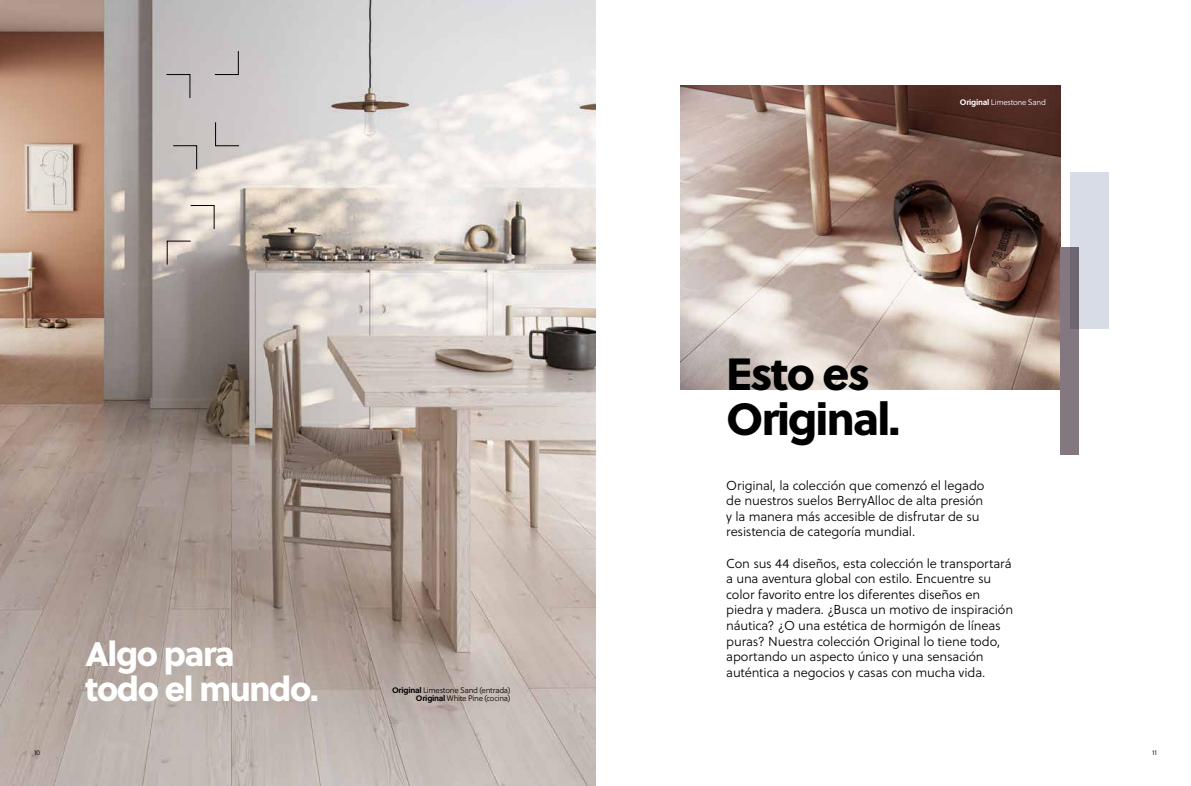
<style>
.page{position:relative;width:1191px;height:786px;background:#fff}
.page>*{position:absolute;margin:0;border:0;box-sizing:border-box;transform-origin:0 0}
.t1{font:45px/45px "Soleil Xb";letter-spacing:-.04em;color:#000}
.t2{font:34px "Soleil Xb";letter-spacing:-.04em;color:#fff}
.t3{font:13px/15.6px "Soleil Lt";letter-spacing:-.01em;color:#000}
.t4{font:8px/8px "Soleil Lt";letter-spacing:-.035em;color:#000;text-align:right}
.t5{font:8px "Soleil Lt";letter-spacing:-.035em;color:#fff}
.s1{font-family:"Soleil";font-weight:700}
</style>
<div class="page">
<img style="left:680px;top:85px;width:380px;height:304px">
<img style="left:0;top:0;width:595px;height:785px">
<svg style="left:166px;top:50px;width:74px;height:215px;background:#cbc4c1"></svg>
<div style="left:1060px;top:247px;width:19px;height:207px;background:#83787f"></div>
<div style="left:1069px;top:172px;width:39px;height:157px;background:#d8dce6"></div>
<h2 class="t2" style="left:85px;top:626px;width:151px">Algo para</h2>
<h2 class="t2" style="left:85px;top:661px;width:235px">todo el mundo.</h2>
<p class="t4" style="left:392px;top:685px;width:120px"><span class="s1">Original</span> Limestone Sand (entrada)<br><span class="s1">Original</span> White Pine (cocina)</p>
<p class="t5" style="left:960px;top:97px;width:88px"><span class="s1">Original</span> Limestone Sand</p>
<h1 class="t1" style="left:726px;top:349px;width:175px">Esto es<br>Original.</h1>
<p class="t3" style="left:726px;top:477px;width:260px">Original, la colección que comenzó el legado de nuestros suelos BerryAlloc de alta presión y la manera más accesible de disfrutar de su resistencia de categoría mundial.</p>
<p class="t3" style="left:726px;top:555px;width:288px">Con sus 44 diseños, esta colección le transportará a una aventura global con estilo. Encuentre su color favorito entre los diferentes diseños en piedra y madera. ¿Busca un motivo de inspiración náutica? ¿O una estética de hormigón de líneas puras? Nuestra colección Original lo tiene todo, aportando un aspecto único y una sensación</p>
<p class="t3" style="left:726px;top:664px;width:261px">auténtica a negocios y casas con mucha vida.</p>
<p class="t4" style="left:34px;top:747px;width:8px">10</p>
<p class="t4" style="left:1152px;top:747px;width:6px">11</p>
</div>
